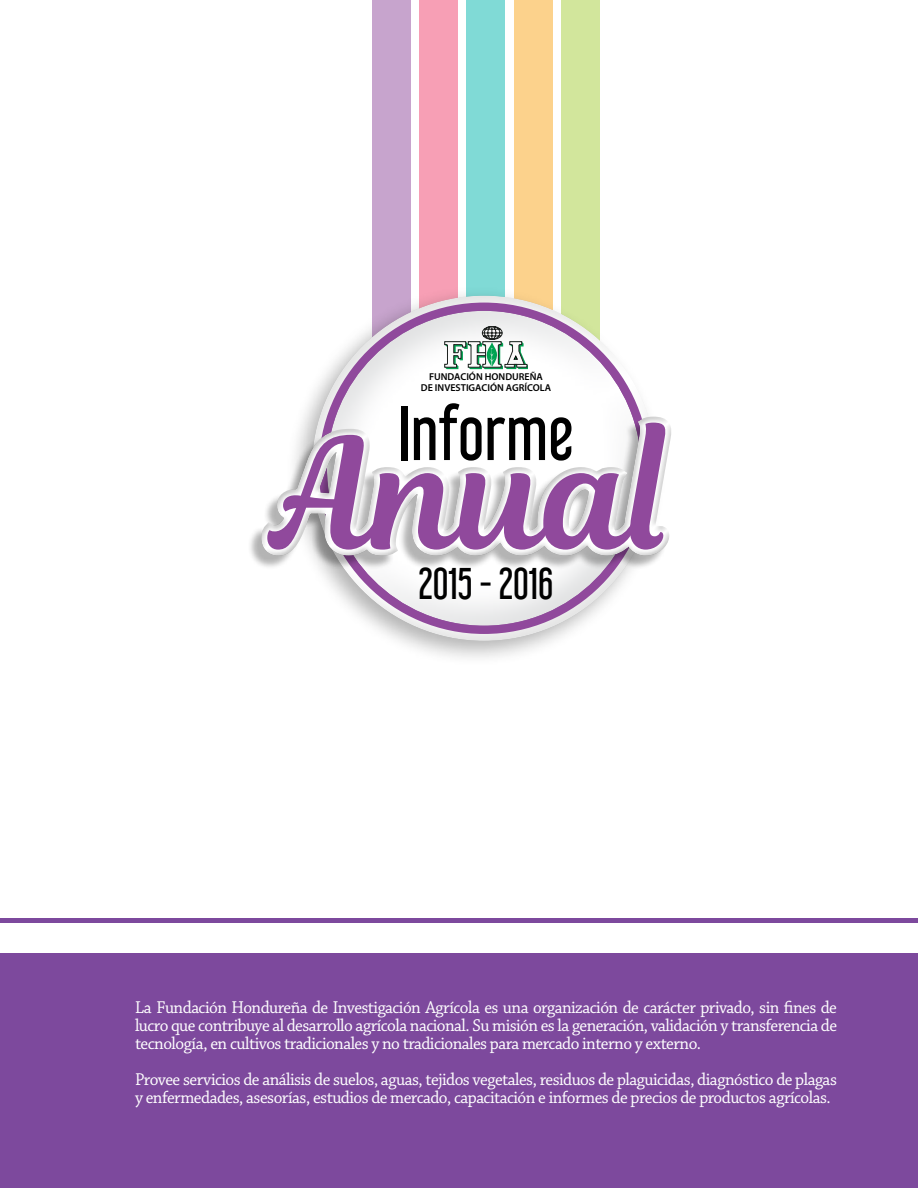
<style>
.page{position:relative;width:918px;height:1188px;background:#fff}
.page>*{position:absolute;margin:0;border:0;box-sizing:border-box;transform-origin:0 0}
.t1{font:153px "Magnolia Script";color:#90499c}
.t2{font:69px "Libel Suit Rg";color:#000}
.t3{font:39px "Libel Suit Rg";color:#000}
.t4{font:18px/18px "Chaparral Pro";letter-spacing:-.03em;color:#fff;text-align:justify;scale:.96 1}
.t5{font:600 10.05px/10.8px "Myriad Pro";color:#000;text-align:center}
</style>
<div class="page">
<div style="left:0;top:954px;width:918px;height:234px;background:#7d499d"></div>
<div style="left:0;top:918px;width:918px;height:5px;background:#7d499d"></div>
<div style="left:561px;top:0;width:39px;height:570px;background:#d2e69c"></div>
<div style="left:514px;top:0;width:39px;height:570px;background:#fcd28c"></div>
<div style="left:467px;top:0;width:38px;height:570px;background:#80dad6"></div>
<div style="left:419px;top:0;width:39px;height:570px;background:#f79fb5"></div>
<div style="left:372px;top:0;width:39px;height:570px;background:#c7a4cd"></div>
<div style="left:286px;top:286px;width:380px;height:381px;background:#000;opacity:.3"></div>
<div style="left:311px;top:295px;width:348px;height:346px;background:#a7a9ac;opacity:.3"></div>
<div style="left:326px;top:311px;width:318px;height:316px;background:#a7a9ac;opacity:.5"></div>
<div style="left:247px;top:419px;width:422px;height:151px;background:#000;opacity:.3"></div>
<div style="left:254px;top:409px;width:424px;height:154px;background:#000;opacity:.3"></div>
<svg style="left:444px;top:326px;width:84px;height:43px;background:#b5c8bf"></svg>
<p class="t5" style="left:421px;top:371px;width:132px">FUNDACIÓN HONDUREÑA<br>DE INVESTIGACIÓN AGRÍCOLA</p>
<h2 class="t2" style="left:398px;top:377px;width:177px">Informe</h2>
<h1 class="t1" style="left:273px;top:383px;width:403px">Anual</h1>
<h3 class="t3" style="left:419px;top:552px;width:136px">2015 - 2016</h3>
<p class="t4" style="left:135px;top:999px;width:733px">La Fundación Hondureña de Investigación Agrícola es una organización de carácter privado, sin fines de lucro que contribuye al desarrollo agrícola nacional. Su misión es la generación, validación y transferencia de tecnología, en cultivos tradicionales y no tradicionales para mercado interno y externo.</p>
<p class="t4" style="left:135px;top:1071px;width:733px">Provee servicios de análisis de suelos, aguas, tejidos vegetales, residuos de plaguicidas, diagnóstico de plagas y enfermedades, asesorías, estudios de mercado, capacitación e informes de precios de productos agrícolas.</p>
</div>
